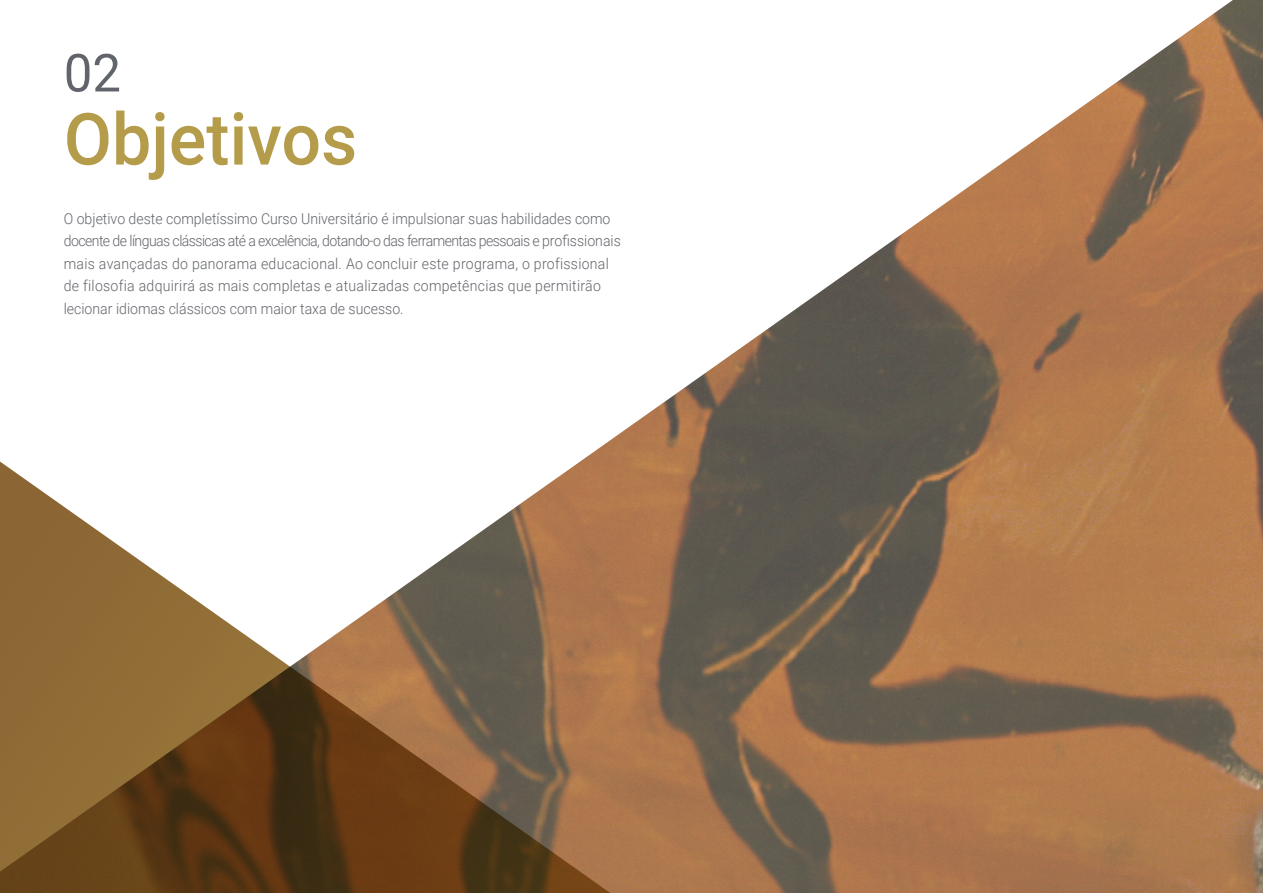
<style>
.page{position:relative;width:1263px;height:893px;background:#fff}
.page>*{position:absolute;margin:0;border:0;box-sizing:border-box;transform-origin:0 0}
.t1{font:500 72px "Roboto";color:#b49c4b}
.t2{font:52.5px "Roboto";color:#61646a}
.t3{font:300 15px/22.5px "Roboto";color:#61646a;scale:.94 1}
</style>
<div class="page">
<img style="left:602px;top:0;width:661px;height:893px">
<svg style="left:0;top:446px;width:640px;height:447px"></svg>
<h2 class="t2" style="left:64px;top:36px;width:59px">02</h2>
<h1 class="t1" style="left:64px;top:89px;width:295px">Objetivos</h1>
<p class="t3" style="left:64px;top:207px;width:594px">O objetivo deste completíssimo Curso Universitário é impulsionar suas habilidades como docente de línguas clássicas até a excelência, dotando-o das ferramentas pessoais e profissionais mais avançadas do panorama educacional. Ao concluir este programa, o profissional de filosofia adquirirá as mais completas e atualizadas competências que permitirão lecionar idiomas clássicos com maior taxa de sucesso.</p>
</div>
